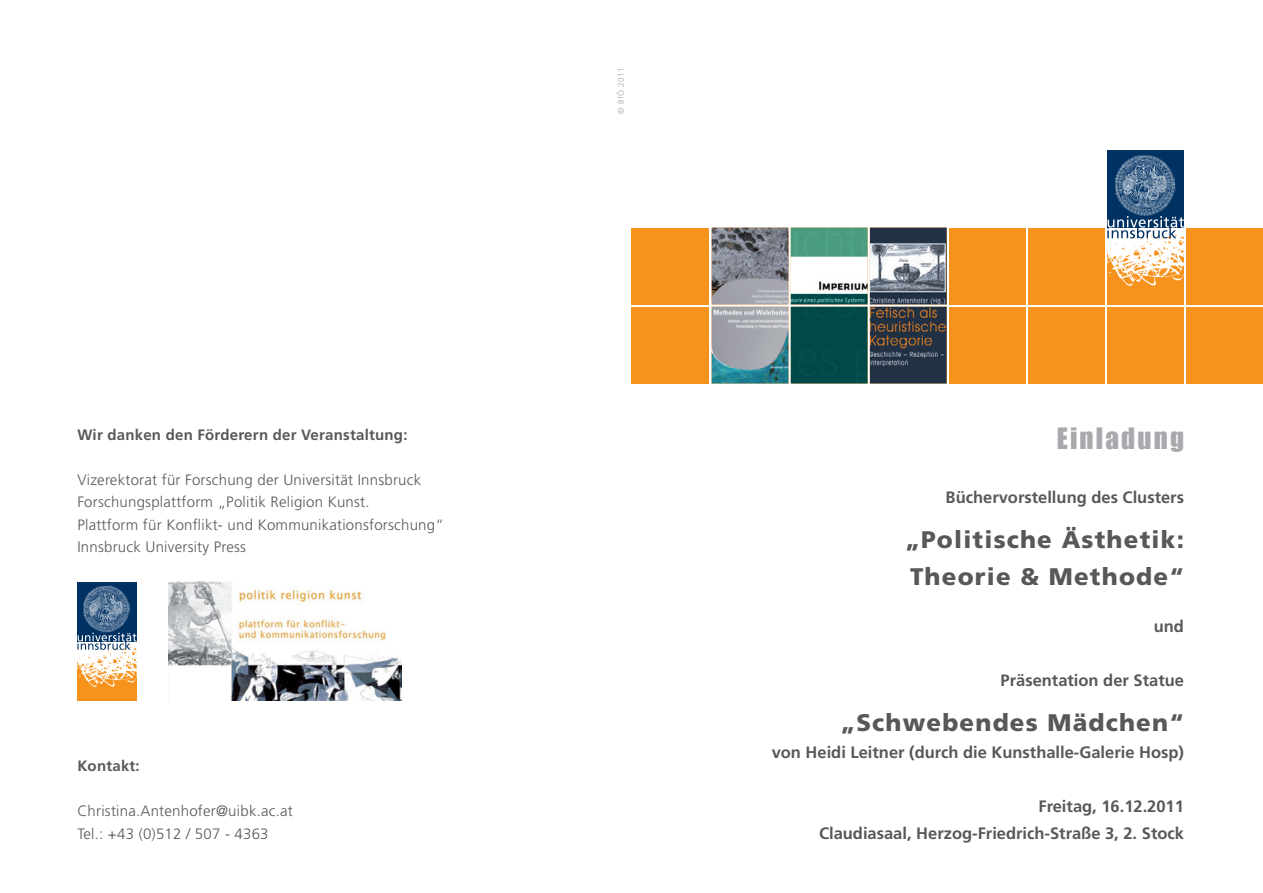
<style>
.page{position:relative;width:1263px;height:893px;background:#fff}
.page>*{position:absolute;margin:0;border:0;box-sizing:border-box;transform-origin:0 0}
.t1{font:27px "Impact";letter-spacing:.08em;color:#a8a9ad}
.t2{font:900 24px/37.5px "Frutiger";letter-spacing:.05em;color:#57585a}
.t3{font:700 16.5px/27px "Frutiger";color:#57585a;text-align:right}
.t4{font:300 15px/22.5px "Frutiger";letter-spacing:.015em;color:#57585a}
.t5{font:700 15px "Frutiger";letter-spacing:.015em;color:#57585a}
.t6{font:300 8.25px "Frutiger";letter-spacing:.05em;color:#a8a9ad}
</style>
<div class="page">
<div style="left:1107px;top:227px;width:77px;height:77px;background:#f7931d"></div>
<img style="left:1107px;top:238px;width:77px;height:48px">
<div style="left:1107px;top:150px;width:77px;height:77px;background:#003163"></div>
<svg style="left:1107px;top:217px;width:77px;height:21px"></svg>
<img style="left:1115px;top:155px;width:61px;height:62px">
<div style="left:1186px;top:307px;width:77px;height:76px;background:#f7931d"></div>
<div style="left:1186px;top:228px;width:77px;height:76px;background:#f7931d"></div>
<div style="left:1107px;top:307px;width:77px;height:76px;background:#f7931d"></div>
<div style="left:1028px;top:228px;width:77px;height:76px;background:#f7931d"></div>
<div style="left:1028px;top:307px;width:77px;height:76px;background:#f7931d"></div>
<div style="left:949px;top:228px;width:77px;height:76px;background:#f7931d"></div>
<div style="left:949px;top:307px;width:77px;height:76px;background:#f7931d"></div>
<svg style="left:712px;top:228px;width:158px;height:155px;background:#6e8e8f"></svg>
<img style="left:870px;top:228px;width:77px;height:155px">
<div style="left:631px;top:228px;width:78px;height:76px;background:#f7931d"></div>
<img style="left:169px;top:582px;width:233px;height:119px">
<div style="left:631px;top:307px;width:78px;height:76px;background:#f7931d"></div>
<div style="left:77px;top:641px;width:59px;height:60px;background:#f7931d"></div>
<img style="left:77px;top:650px;width:59px;height:36px">
<div style="left:77px;top:582px;width:59px;height:59px;background:#003163"></div>
<svg style="left:77px;top:633px;width:59px;height:17px"></svg>
<img style="left:83px;top:585px;width:47px;height:48px">
<p class="t5" style="left:77px;top:426px;width:332px">Wir danken den Förderern der Veranstaltung:</p>
<p class="t4" style="left:77px;top:468px;width:368px">Vizerektorat für Forschung der Universität Innsbruck Forschungsplattform „Politik Religion Kunst.<br>Plattform für Konflikt- und Kommunikationsforschung“ Innsbruck University Press</p>
<p class="t5" style="left:77px;top:757px;width:64px">Kontakt:</p>
<p class="t4" style="left:77px;top:800px;width:217px">Christina.Antenhofer@uibk.ac.at<br>Tel.: +43 (0)512 / 507 - 4363</p>
<p class="t6" style="left:616px;top:114px;width:48px;rotate:-90deg">© BfÖ 2011</p>
<h1 class="t1" style="left:1057px;top:422px;width:129px">Einladung</h1>
<p class="t3" style="left:946px;top:484px;width:240px">Büchervorstellung des Clusters</p>
<h2 class="t2" style="left:905px;top:520px;width:280px">„Politische Ästhetik:<br>Theorie &amp; Methode“</h2>
<p class="t3" style="left:1154px;top:613px;width:32px">und</p>
<p class="t3" style="left:1000px;top:667px;width:185px">Präsentation der Statue</p>
<h2 class="t2" style="left:840px;top:703px;width:345px">„Schwebendes Mädchen“</h2>
<p class="t3" style="left:772px;top:739px;width:414px">von Heidi Leitner (durch die Kunsthalle-Galerie Hosp)</p>
<p class="t3" style="left:819px;top:793px;width:366px">Freitag, 16.12.2011<br>Claudiasaal, Herzog-Friedrich-Straße 3, 2. Stock</p>
</div>
